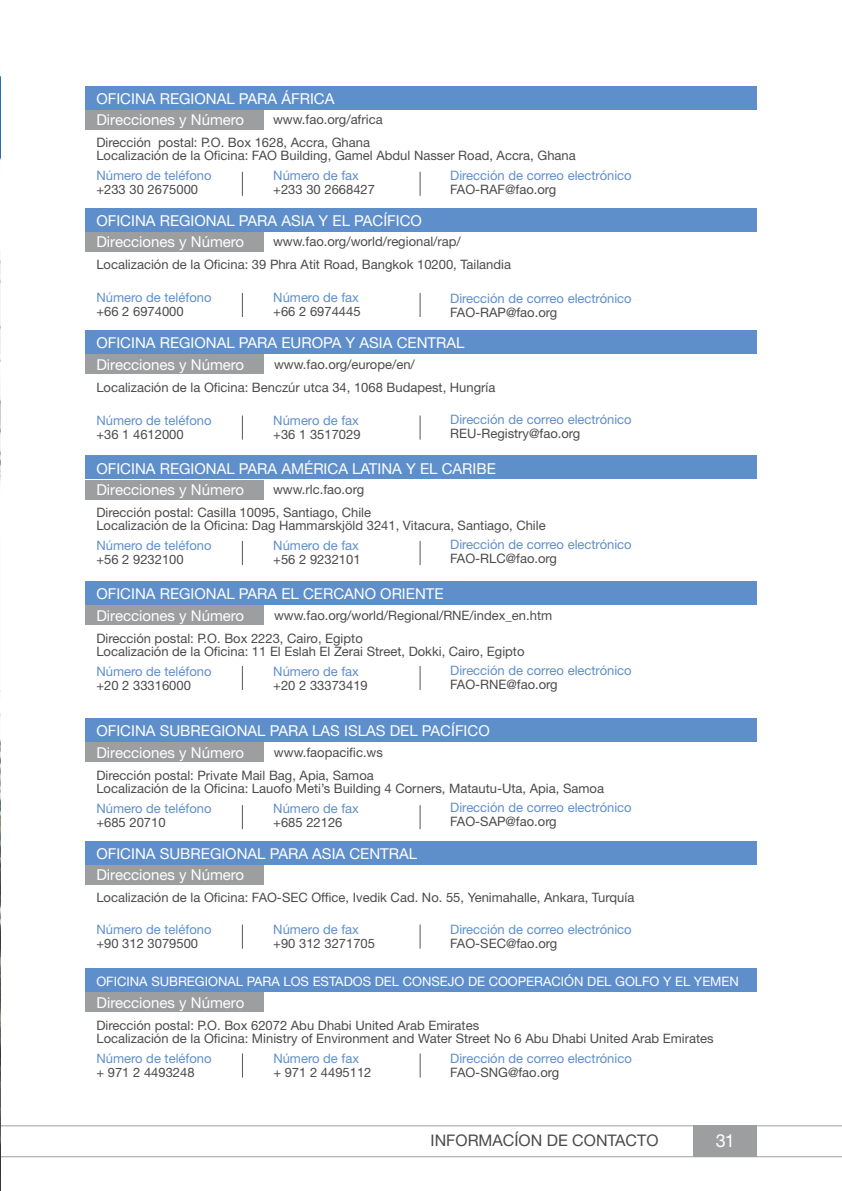
<style>
.page{position:relative;width:842px;height:1191px;background:#fff}
.page>*{position:absolute;margin:0;border:0;box-sizing:border-box;transform-origin:0 0}
.t1{font:18px "Helvetica Neue LT Std";color:#fff}
.t2{font:16px "Helvetica Neue LT Std";color:#4b4b4d}
.t3{font:15px "Helvetica Neue LT Std";color:#fff}
.t4{font:13px/13px "Helvetica Neue LT Std";color:#4b4b4d}
.t5{font:13px "Helvetica Neue LT Std";color:#5f8fcb}
.t6{font:13px "Helvetica Neue LT Std";color:#fff}
</style>
<div class="page">
<hr style="left:0;top:1125px;width:842px;height:1px;background:#9c9e9f">
<hr style="left:0;top:1156px;width:842px;height:1px;background:#9c9e9f">
<div style="left:694px;top:1125px;width:63px;height:32px;background:#9c9e9f"></div>
<img style="left:0;top:0;width:1px;height:1191px">
<div style="left:85px;top:86px;width:672px;height:23px;background:#5f8fcb"></div>
<div style="left:85px;top:110px;width:179px;height:20px;background:#9c9e9f"></div>
<svg style="left:242px;top:172px;width:1px;height:24px"></svg>
<svg style="left:420px;top:172px;width:1px;height:24px"></svg>
<div style="left:85px;top:208px;width:672px;height:24px;background:#5f8fcb"></div>
<div style="left:85px;top:232px;width:179px;height:20px;background:#9c9e9f"></div>
<svg style="left:242px;top:293px;width:1px;height:24px"></svg>
<svg style="left:420px;top:293px;width:1px;height:24px"></svg>
<div style="left:85px;top:330px;width:672px;height:24px;background:#5f8fcb"></div>
<div style="left:85px;top:354px;width:179px;height:20px;background:#9c9e9f"></div>
<svg style="left:242px;top:415px;width:1px;height:24px"></svg>
<svg style="left:420px;top:415px;width:1px;height:24px"></svg>
<div style="left:85px;top:456px;width:672px;height:23px;background:#5f8fcb"></div>
<div style="left:85px;top:479px;width:179px;height:20px;background:#9c9e9f"></div>
<svg style="left:242px;top:541px;width:1px;height:24px"></svg>
<svg style="left:420px;top:541px;width:1px;height:24px"></svg>
<div style="left:85px;top:581px;width:672px;height:24px;background:#5f8fcb"></div>
<div style="left:85px;top:605px;width:179px;height:20px;background:#9c9e9f"></div>
<svg style="left:242px;top:666px;width:1px;height:24px"></svg>
<svg style="left:420px;top:666px;width:1px;height:24px"></svg>
<div style="left:85px;top:718px;width:672px;height:24px;background:#5f8fcb"></div>
<div style="left:85px;top:742px;width:179px;height:20px;background:#9c9e9f"></div>
<svg style="left:242px;top:805px;width:1px;height:24px"></svg>
<svg style="left:420px;top:805px;width:1px;height:24px"></svg>
<div style="left:85px;top:840px;width:672px;height:24px;background:#5f8fcb"></div>
<div style="left:85px;top:864px;width:179px;height:20px;background:#9c9e9f"></div>
<svg style="left:242px;top:924px;width:1px;height:24px"></svg>
<svg style="left:420px;top:924px;width:1px;height:24px"></svg>
<div style="left:85px;top:968px;width:672px;height:24px;background:#5f8fcb"></div>
<div style="left:85px;top:992px;width:179px;height:20px;background:#9c9e9f"></div>
<svg style="left:242px;top:1053px;width:1px;height:24px"></svg>
<svg style="left:420px;top:1053px;width:1px;height:24px"></svg>
<p class="t3" style="left:96px;top:89px;width:240px">OFICINA REGIONAL PARA ÁFRICA</p>
<p class="t4" style="left:96px;top:136px;width:481px">Dirección postal: P.O. Box 1628, Accra, Ghana<br>Localización de la Oficina: FAO Building, Gamel Abdul Nasser Road, Accra, Ghana</p>
<p class="t3" style="left:96px;top:111px;width:149px">Direcciones y Número</p>
<p class="t4" style="left:273px;top:113px;width:111px">www.fao.org/africa</p>
<p class="t5" style="left:96px;top:168px;width:117px">Número de teléfono</p>
<p class="t4" style="left:96px;top:183px;width:103px">+233 30 2675000</p>
<p class="t5" style="left:273px;top:168px;width:87px">Número de fax</p>
<p class="t4" style="left:273px;top:183px;width:103px">+233 30 2668427</p>
<p class="t5" style="left:450px;top:168px;width:183px">Dirección de correo electrónico</p>
<p class="t4" style="left:450px;top:183px;width:108px">FAO-RAF@fao.org</p>
<p class="t3" style="left:96px;top:212px;width:327px">OFICINA REGIONAL PARA ASIA Y EL PACÍFICO</p>
<p class="t4" style="left:96px;top:258px;width:416px">Localización de la Oficina: 39 Phra Atit Road, Bangkok 10200, Tailandia</p>
<p class="t3" style="left:96px;top:233px;width:149px">Direcciones y Número</p>
<p class="t4" style="left:273px;top:235px;width:189px">www.fao.org/world/regional/rap/</p>
<p class="t5" style="left:96px;top:290px;width:117px">Número de teléfono</p>
<p class="t4" style="left:96px;top:305px;width:89px">+66 2 6974000</p>
<p class="t5" style="left:273px;top:290px;width:87px">Número de fax</p>
<p class="t4" style="left:273px;top:305px;width:89px">+66 2 6974445</p>
<p class="t5" style="left:450px;top:290px;width:183px">Dirección de correo electrónico</p>
<p class="t4" style="left:450px;top:306px;width:109px">FAO-RAP@fao.org</p>
<p class="t3" style="left:96px;top:334px;width:370px">OFICINA REGIONAL PARA EUROPA Y ASIA CENTRAL</p>
<p class="t4" style="left:96px;top:380px;width:400px">Localización de la Oficina: Benczúr utca 34, 1068 Budapest, Hungría</p>
<p class="t3" style="left:96px;top:355px;width:149px">Direcciones y Número</p>
<p class="t4" style="left:274px;top:357px;width:142px">www.fao.org/europe/en/</p>
<p class="t5" style="left:450px;top:411px;width:183px">Dirección de correo electrónico</p>
<p class="t4" style="left:450px;top:427px;width:132px">REU-Registry@fao.org</p>
<p class="t3" style="left:96px;top:459px;width:401px">OFICINA REGIONAL PARA AMÉRICA LATINA Y EL CARIBE</p>
<p class="t4" style="left:96px;top:505px;width:451px">Dirección postal: Casilla 10095, Santiago, Chile<br>Localización de la Oficina: Dag Hammarskjöld 3241, Vitacura, Santiago, Chile</p>
<p class="t5" style="left:96px;top:412px;width:117px">Número de teléfono</p>
<p class="t4" style="left:96px;top:427px;width:89px">+36 1 4612000</p>
<p class="t5" style="left:273px;top:412px;width:87px">Número de fax</p>
<p class="t4" style="left:273px;top:427px;width:89px">+36 1 3517029</p>
<p class="t3" style="left:96px;top:480px;width:149px">Direcciones y Número</p>
<p class="t4" style="left:273px;top:483px;width:93px">www.rlc.fao.org</p>
<p class="t5" style="left:96px;top:537px;width:117px">Número de teléfono</p>
<p class="t4" style="left:96px;top:552px;width:89px">+56 2 9232100</p>
<p class="t5" style="left:273px;top:537px;width:87px">Número de fax</p>
<p class="t4" style="left:273px;top:552px;width:89px">+56 2 9232101</p>
<p class="t5" style="left:450px;top:537px;width:183px">Dirección de correo electrónico</p>
<p class="t4" style="left:450px;top:552px;width:108px">FAO-RLC@fao.org</p>
<p class="t3" style="left:96px;top:585px;width:349px">OFICINA REGIONAL PARA EL CERCANO ORIENTE</p>
<p class="t4" style="left:96px;top:631px;width:430px">Dirección postal: P.O. Box 2223, Cairo, Egipto<br>Localización de la Oficina: 11 El Eslah El Zerai Street, Dokki, Cairo, Egipto</p>
<p class="t3" style="left:96px;top:606px;width:149px">Direcciones y Número</p>
<p class="t4" style="left:274px;top:608px;width:280px">www.fao.org/world/Regional/RNE/index_en.htm</p>
<p class="t5" style="left:96px;top:663px;width:117px">Número de teléfono</p>
<p class="t4" style="left:96px;top:678px;width:96px">+20 2 33316000</p>
<p class="t5" style="left:273px;top:663px;width:87px">Número de fax</p>
<p class="t4" style="left:273px;top:678px;width:96px">+20 2 33373419</p>
<p class="t5" style="left:450px;top:662px;width:183px">Dirección de correo electrónico</p>
<p class="t4" style="left:450px;top:678px;width:109px">FAO-RNE@fao.org</p>
<p class="t3" style="left:96px;top:722px;width:21px">Oficina</p>
<p class="t3" style="left:160px;top:722px;width:21px">Subregional</p>
<p class="t3" style="left:270px;top:722px;width:11px">para</p>
<p class="t3" style="left:312px;top:722px;width:10px">las</p>
<p class="t3" style="left:344px;top:722px;width:14px">Islas</p>
<p class="t3" style="left:390px;top:722px;width:10px">del</p>
<p class="t3" style="left:422px;top:722px;width:18px">Pacífico</p>
<p class="t4" style="left:96px;top:768px;width:509px">Dirección postal: Private Mail Bag, Apia, Samoa<br>Localización de la Oficina: Lauofo Meti’s Building 4 Corners, Matautu-Uta, Apia, Samoa</p>
<p class="t3" style="left:96px;top:743px;width:149px">Direcciones y Número</p>
<p class="t4" style="left:274px;top:745px;width:110px">www.faopacific.ws</p>
<p class="t5" style="left:96px;top:800px;width:117px">Número de teléfono</p>
<p class="t4" style="left:96px;top:815px;width:71px">+685 20710</p>
<p class="t5" style="left:273px;top:800px;width:87px">Número de fax</p>
<p class="t4" style="left:273px;top:815px;width:71px">+685 22126</p>
<p class="t5" style="left:450px;top:800px;width:183px">Dirección de correo electrónico</p>
<p class="t4" style="left:450px;top:815px;width:108px">FAO-SAP@fao.org</p>
<p class="t3" style="left:96px;top:844px;width:21px">Oficina</p>
<p class="t3" style="left:160px;top:844px;width:21px">Subregional</p>
<p class="t3" style="left:270px;top:844px;width:11px">para</p>
<p class="t3" style="left:312px;top:844px;width:19px">Asia</p>
<p class="t3" style="left:349px;top:844px;width:22px">Central</p>
<p class="t4" style="left:96px;top:890px;width:539px">Localización de la Oficina: FAO-SEC Office, Ivedik Cad. No. 55, Yenimahalle, Ankara, Turquía</p>
<p class="t3" style="left:96px;top:865px;width:149px">Direcciones y Número</p>
<p class="t5" style="left:96px;top:921px;width:117px">Número de teléfono</p>
<p class="t4" style="left:96px;top:936px;width:103px">+90 312 3079500</p>
<p class="t5" style="left:273px;top:921px;width:87px">Número de fax</p>
<p class="t4" style="left:273px;top:936px;width:103px">+90 312 3271705</p>
<p class="t5" style="left:450px;top:922px;width:183px">Dirección de correo electrónico</p>
<p class="t4" style="left:450px;top:937px;width:109px">FAO-SEC@fao.org</p>
<p class="t6" style="left:96px;top:973px;width:18px">Oficina</p>
<p class="t6" style="left:151px;top:973px;width:18px">Subregional</p>
<p class="t6" style="left:247px;top:973px;width:10px">para</p>
<p class="t6" style="left:283px;top:973px;width:10px">los</p>
<p class="t6" style="left:313px;top:973px;width:18px">Estados</p>
<p class="t6" style="left:375px;top:973px;width:9px">del</p>
<p class="t6" style="left:403px;top:973px;width:19px">Consejo</p>
<p class="t6" style="left:468px;top:973px;width:40px">de Cooperación</p>
<p class="t6" style="left:587px;top:973px;width:9px">del</p>
<p class="t6" style="left:615px;top:973px;width:20px">Golfo</p>
<p class="t6" style="left:663px;top:973px;width:49px">y el Yemen</p>
<p class="t4" style="left:96px;top:1018px;width:619px">Dirección postal: P.O. Box 62072 Abu Dhabi United Arab Emirates<br>Localización de la Oficina: Ministry of Environment and Water Street No 6 Abu Dhabi United Arab Emirates</p>
<p class="t3" style="left:96px;top:993px;width:149px">Direcciones y Número</p>
<p class="t5" style="left:96px;top:1050px;width:117px">Número de teléfono</p>
<p class="t4" style="left:96px;top:1065px;width:100px">+ 971 2 4493248</p>
<p class="t5" style="left:273px;top:1050px;width:87px">Número de fax</p>
<p class="t4" style="left:273px;top:1065px;width:100px">+ 971 2 4495112</p>
<p class="t5" style="left:450px;top:1050px;width:183px">Dirección de correo electrónico</p>
<p class="t4" style="left:450px;top:1065px;width:110px">FAO-SNG@fao.org</p>
<p class="t2" style="left:431px;top:1130px;width:229px">INFORMACÍON DE CONTACTO</p>
<h1 class="t1" style="left:716px;top:1129px;width:21px">31</h1>
</div>
